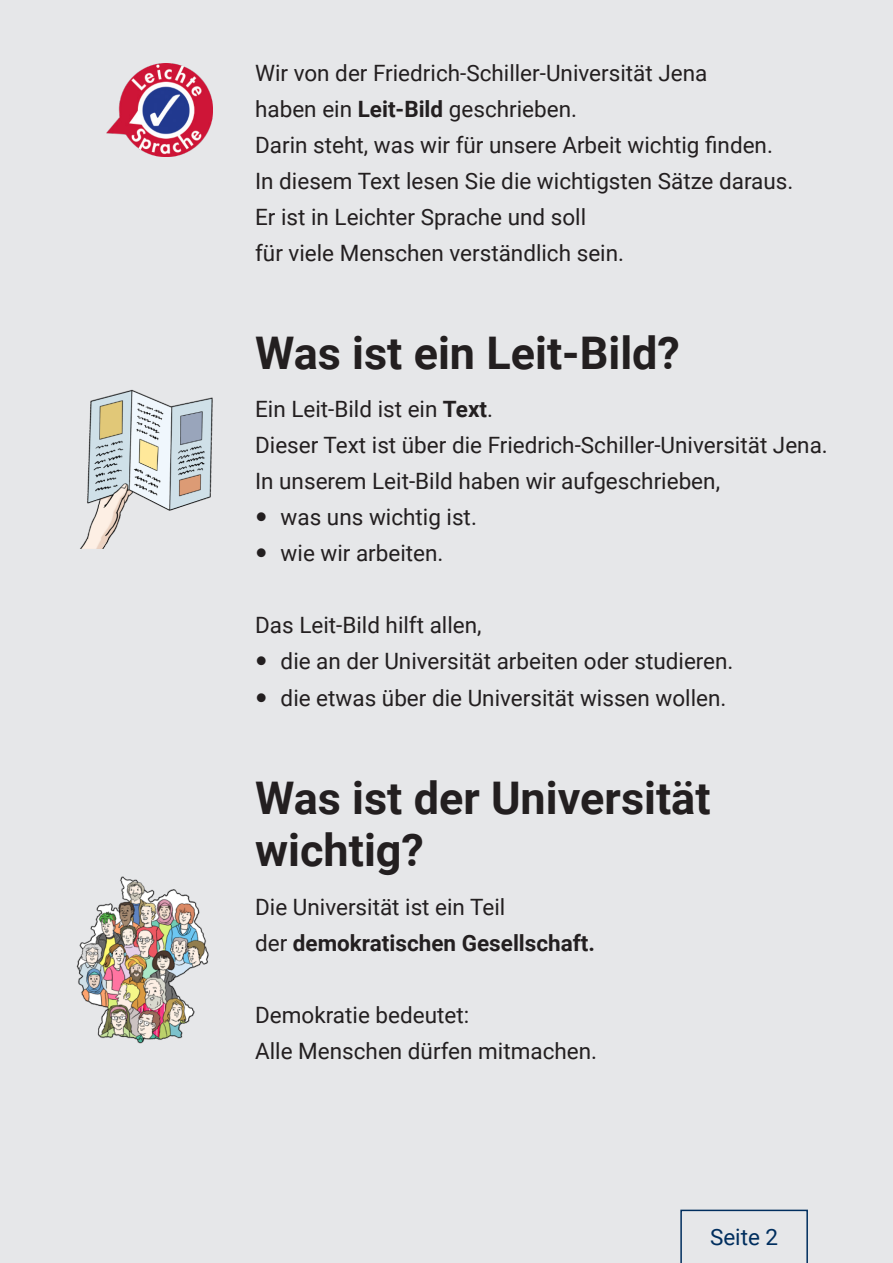
<style>
.page{position:relative;width:893px;height:1263px;background:#e6e7e9}
.page>*{position:absolute;margin:0;border:0;box-sizing:border-box;transform-origin:0 0}
.t1{font:700 45px/52.5px "Roboto";color:#231f20}
.t2{font:22.5px "Roboto";color:#231f20}
.t3{font:700 22.5px "Roboto";color:#231f20}
.t4{font:22.5px "Roboto";color:#002e5e}
.s1{font-weight:700}
.s2{font-weight:400}
</style>
<div class="page">
<svg style="left:680px;top:1209px;width:128px;height:54px"></svg>
<img style="left:80px;top:389px;width:133px;height:159px">
<img style="left:106px;top:64px;width:107px;height:92px">
<img style="left:76px;top:876px;width:133px;height:168px">
<p class="t2" style="left:255px;top:57px;width:454px">Wir von der Friedrich-Schiller-Universität Jena</p>
<p class="t2" style="left:255px;top:93px;width:323px">haben ein <span class="s1">Leit-Bild</span> geschrieben.</p>
<p class="t2" style="left:255px;top:129px;width:519px">Darin steht, was wir für unsere Arbeit wichtig finden.</p>
<p class="t2" style="left:255px;top:165px;width:540px">In diesem Text lesen Sie die wichtigsten Sätze daraus.</p>
<p class="t2" style="left:255px;top:201px;width:333px">Er ist in Leichter Sprache und soll</p>
<p class="t2" style="left:255px;top:237px;width:370px">für viele Menschen verständlich sein.</p>
<p class="t1" style="left:255px;top:325px;width:426px">Was ist ein Leit-Bild?</p>
<p class="t2" style="left:255px;top:394px;width:239px">Ein Leit-Bild ist ein <span class="s1">Text</span>.</p>
<p class="t2" style="left:255px;top:430px;width:574px">Dieser Text ist über die Friedrich-Schiller-Universität Jena.</p>
<p class="t2" style="left:255px;top:466px;width:466px">In unserem Leit-Bild haben wir aufgeschrieben,</p>
<p class="t2" style="left:281px;top:502px;width:198px">was uns wichtig ist.</p>
<p class="t2" style="left:281px;top:538px;width:164px">wie wir arbeiten.</p>
<p class="t2" style="left:255px;top:610px;width:228px">Das Leit-Bild hilft allen,</p>
<p class="t2" style="left:281px;top:646px;width:454px">die an der Universität arbeiten oder studieren.</p>
<p class="t2" style="left:281px;top:682px;width:447px">die etwas über die Universität wissen wollen.</p>
<p class="t1" style="left:255px;top:769px;width:457px">Was ist der Universität wichtig?</p>
<p class="t2" style="left:255px;top:891px;width:252px">Die Universität ist ein Teil</p>
<p class="t3" style="left:255px;top:927px;width:341px"><span class="s2">der</span> demokratischen Gesellschaft.</p>
<p class="t2" style="left:255px;top:999px;width:216px">Demokratie bedeutet:</p>
<p class="t2" style="left:255px;top:1035px;width:343px">Alle Menschen dürfen mitmachen.</p>
<p class="t4" style="left:710px;top:1221px;width:70px">Seite 2</p>
</div>
